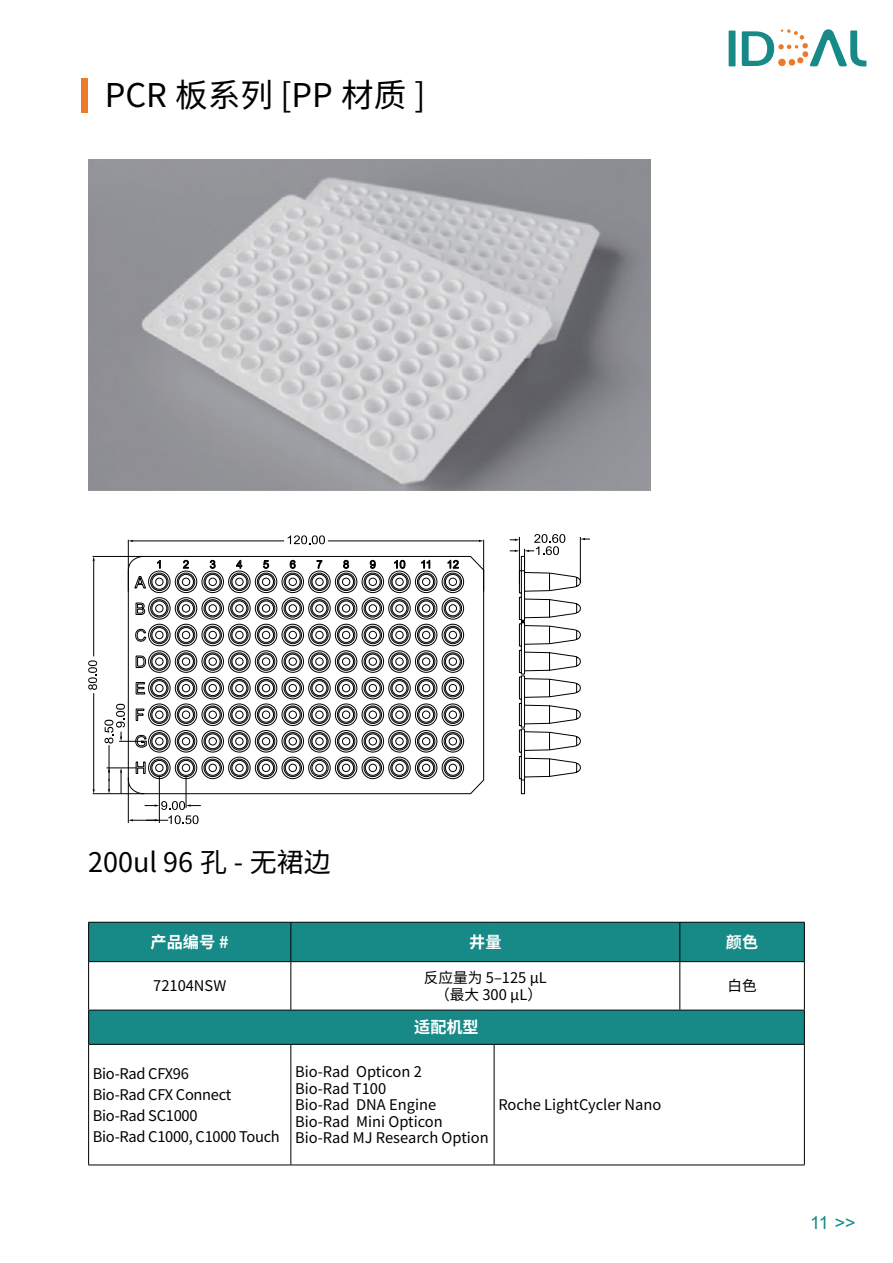
<style>
.page{position:relative;width:893px;height:1263px;background:#fff}
.page>*{position:absolute;margin:0;border:0;box-sizing:border-box;transform-origin:0 0}
.t1{font:32.7px "Source Han Sans SC";color:#000}
.t2{font:27px "Source Han Sans SC";color:#000}
.t3{font:18px "Arial";color:#178a87}
.t4{font:700 16.2px "Source Han Sans CN";color:#fff}
.t5{font:14.7px/16.5px "Source Han Sans SC";color:#000;text-align:center}
.t6{font:14.7px/21px "Source Han Sans SC";letter-spacing:-.02em;color:#000}
</style>
<div class="page">
<div style="left:729px;top:31px;width:6px;height:35px;background:#178a87"></div>
<svg style="left:742px;top:29px;width:124px;height:38px"></svg>
<div style="left:81px;top:78px;width:6px;height:35px;background:#ed7a29"></div>
<svg style="left:89px;top:923px;width:715px;height:121px;fill:#178a87"></svg>
<hr style="left:290px;top:923px;width:1px;height:38px;background:#000">
<hr style="left:290px;top:962px;width:1px;height:48px;background:#000">
<hr style="left:290px;top:1045px;width:1px;height:119px;background:#000">
<hr style="left:494px;top:1045px;width:1px;height:119px;background:#000">
<hr style="left:88px;top:922px;width:203px;height:1px;background:#000">
<hr style="left:88px;top:923px;width:1px;height:38px;background:#000">
<hr style="left:291px;top:922px;width:203px;height:1px;background:#000">
<hr style="left:494px;top:922px;width:186px;height:1px;background:#000">
<hr style="left:680px;top:922px;width:125px;height:1px;background:#000">
<hr style="left:679px;top:923px;width:1px;height:38px;background:#000">
<hr style="left:804px;top:923px;width:1px;height:38px;background:#000">
<hr style="left:88px;top:961px;width:203px;height:1px;background:#000">
<hr style="left:88px;top:962px;width:1px;height:48px;background:#000">
<hr style="left:291px;top:961px;width:203px;height:1px;background:#000">
<hr style="left:494px;top:961px;width:186px;height:1px;background:#000">
<hr style="left:680px;top:961px;width:125px;height:1px;background:#000">
<hr style="left:679px;top:962px;width:1px;height:48px;background:#000">
<hr style="left:804px;top:962px;width:1px;height:48px;background:#000">
<hr style="left:88px;top:1010px;width:203px;height:1px;background:#000">
<hr style="left:88px;top:1010px;width:1px;height:34px;background:#000">
<hr style="left:291px;top:1010px;width:203px;height:1px;background:#000">
<hr style="left:494px;top:1010px;width:186px;height:1px;background:#000">
<hr style="left:680px;top:1010px;width:125px;height:1px;background:#000">
<hr style="left:804px;top:1010px;width:1px;height:34px;background:#000">
<hr style="left:88px;top:1044px;width:203px;height:1px;background:#000">
<hr style="left:88px;top:1045px;width:1px;height:119px;background:#000">
<hr style="left:291px;top:1044px;width:203px;height:1px;background:#000">
<hr style="left:494px;top:1044px;width:186px;height:1px;background:#000">
<hr style="left:680px;top:1044px;width:125px;height:1px;background:#000">
<hr style="left:804px;top:1045px;width:1px;height:119px;background:#000">
<hr style="left:88px;top:1164px;width:203px;height:1px;background:#000">
<hr style="left:291px;top:1164px;width:203px;height:1px;background:#000">
<hr style="left:494px;top:1164px;width:186px;height:1px;background:#000">
<hr style="left:680px;top:1164px;width:125px;height:1px;background:#000">
<img style="left:88px;top:159px;width:562px;height:331px">
<hr style="left:93px;top:793px;width:51px;height:1px;background:#000">
<hr style="left:93px;top:556px;width:51px;height:1px;background:#000">
<hr style="left:93px;top:560px;width:1px;height:96px;background:#000">
<hr style="left:93px;top:693px;width:1px;height:97px;background:#000">
<svg style="left:88px;top:660px;width:9px;height:30px"></svg>
<hr style="left:128px;top:540px;width:1px;height:51px;background:#000">
<hr style="left:483px;top:540px;width:1px;height:51px;background:#000">
<hr style="left:328px;top:541px;width:151px;height:1px;background:#000">
<hr style="left:132px;top:541px;width:152px;height:1px;background:#000">
<svg style="left:288px;top:535px;width:37px;height:9px"></svg>
<hr style="left:133px;top:820px;width:35px;height:1px;background:#000">
<hr style="left:128px;top:777px;width:1px;height:46px;background:#000">
<hr style="left:159px;top:777px;width:1px;height:46px;background:#000">
<hr style="left:186px;top:777px;width:1px;height:31px;background:#000">
<svg style="left:145px;top:801px;width:56px;height:23px"></svg>
<svg style="left:134px;top:555px;width:325px;height:87px"></svg>
<svg style="left:148px;top:556px;width:433px;height:238px"></svg>
<svg style="left:104px;top:650px;width:360px;height:144px"></svg>
<svg style="left:581px;top:538px;width:9px;height:2px"></svg>
<hr style="left:580px;top:537px;width:1px;height:46px;background:#000">
<hr style="left:519px;top:537px;width:1px;height:47px;background:#000">
<svg style="left:510px;top:534px;width:55px;height:32px"></svg>
<h1 class="t1" style="left:105px;top:76px;width:322px">PCR 板系列 [PP 材质 ]</h1>
<h2 class="t2" style="left:88px;top:847px;width:244px">200ul 96 孔 - 无裙边</h2>
<p class="t4" style="left:151px;top:933px;width:80px">产品编号 #</p>
<p class="t4" style="left:469px;top:933px;width:34px">井量</p>
<p class="t4" style="left:726px;top:933px;width:34px">颜色</p>
<p class="t5" style="left:153px;top:978px;width:75px">72104NSW</p>
<p class="t5" style="left:424px;top:969px;width:125px;line-height:17.7px">反应量为 5–125 μL（最大 300 μL）</p>
<p class="t5" style="left:727px;top:978px;width:31px">白色</p>
<p class="t4" style="left:414px;top:1018px;width:66px">适配机型</p>
<p class="t6" style="left:93px;top:1063px;width:189px">Bio-Rad CFX96<br>Bio-Rad CFX Connect<br>Bio-Rad SC1000<br>Bio-Rad C1000, C1000 Touch</p>
<p class="t5" style="left:295px;top:1064px;width:195px;text-align:left">Bio-Rad Opticon 2<br>Bio-Rad T100<br>Bio-Rad DNA Engine<br>Bio-Rad Mini Opticon<br>Bio-Rad MJ Research Option</p>
<p class="t5" style="left:498px;top:1097px;width:165px">Roche LightCycler Nano</p>
<p class="t3" style="left:810px;top:1210px;width:47px">11 &gt;&gt;</p>
</div>
